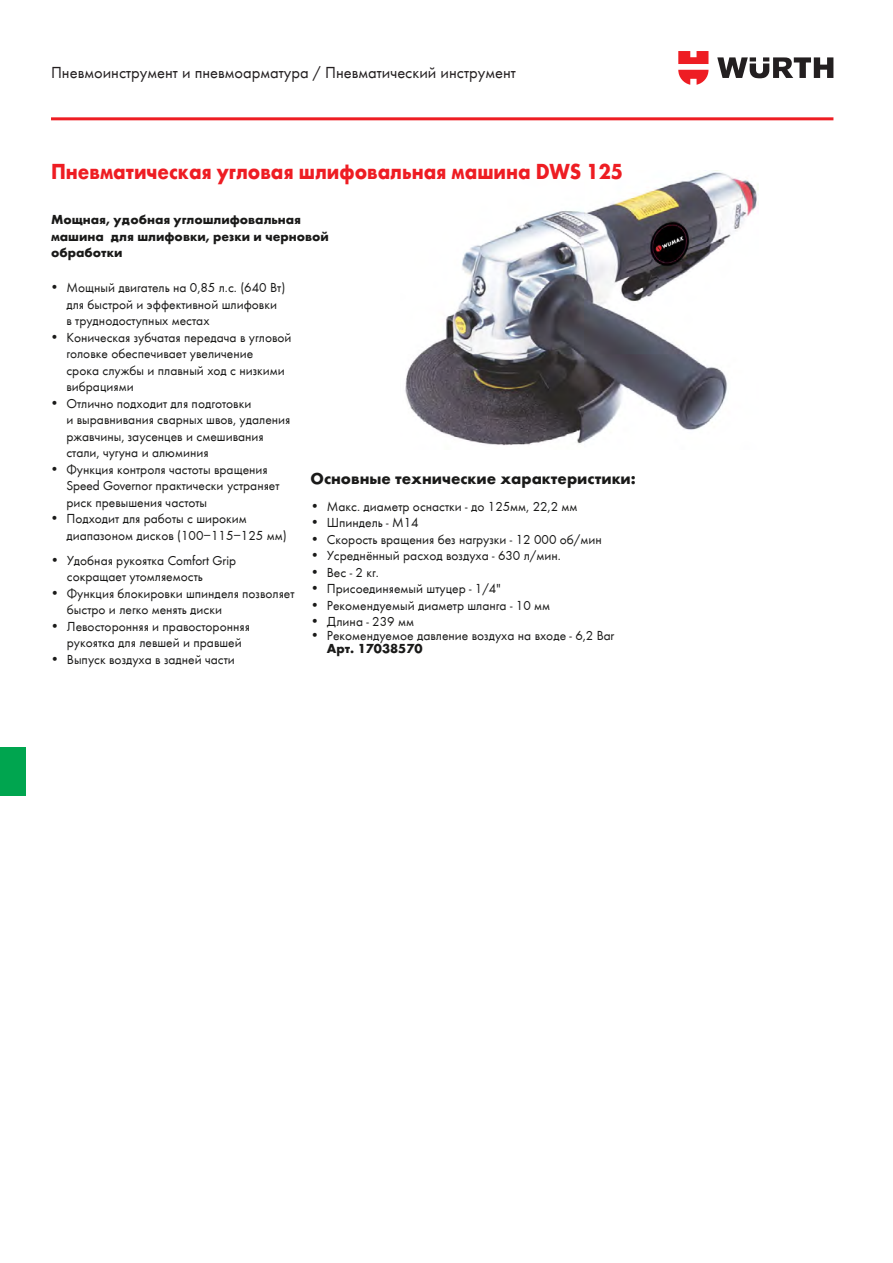
<style>
.page{position:relative;width:893px;height:1263px;background:#fff}
.page>*{position:absolute;margin:0;border:0;box-sizing:border-box;transform-origin:0 0}
.t1{font:700 22.5px "Wuerth";color:#ee1d23;scale:.9 1}
.t2{font:16.5px "Wuerth";color:#231f20}
.t3{font:700 16.5px "Wuerth";color:#1a1a19}
.t4{font:13.5px/16.5px "Wuerth";color:#1a1a19}
.t5{font:700 13.5px/16.5px "Wuerth";color:#1a1a19}
.s1{font-style:inherit}
.s2{font-weight:700}
</style>
<div class="page">
<svg style="left:678px;top:51px;width:30px;height:34px"></svg>
<svg style="left:717px;top:57px;width:116px;height:21px"></svg>
<div style="left:0;top:747px;width:26px;height:49px;background:#00a54f"></div>
<hr style="left:51px;top:117px;width:782px;height:3px;background:#ee1d23">
<img style="left:405px;top:170px;width:354px;height:276px">
<p class="t2" style="left:51px;top:61px;width:466px">Пневмоинструмент и пневмоарматура / Пневматический инструмент</p>
<h1 class="t1" style="left:51px;top:155px;width:637px">Пневматическая угловая шлифовальная машина DWS 125</h1>
<p class="t5" style="left:51px;top:211px;width:279px">Мощн<span class="s1">ая</span>, удобн<span class="s1">ая углошлифовальная машина</span> для шлифовки, резки и черновой обработки</p>
<p class="t4" style="left:66px;top:279px;width:220px;text-indent:-15px">• Мощный двигатель на 0,85 л.с. (640 Вт) для быстрой и эффективной шлифовки в труднодоступных местах</p>
<p class="t4" style="left:66px;top:328px;width:227px;text-indent:-15px">• Коническая зубчатая передача в угловой головке обеспечивает увеличение<br>срока службы и плавный ход с низкими вибрациями</p>
<p class="t4" style="left:66px;top:394px;width:225px;text-indent:-15px">• Отлично подходит для подготовки<br>и выравнивания сварных швов, удаления ржавчины, заусенцев и смешивания стали, чугуна и алюминия</p>
<p class="t4" style="left:66px;top:460px;width:215px;text-indent:-15px">• Функция контроля частоты вращения<br>Speed Governor практически устраняет риск превышения частоты</p>
<p class="t4" style="left:66px;top:510px;width:222px;text-indent:-15px">• Подходит для работы с широким диапазоном дисков (100−115−125 мм)</p>
<p class="t4" style="left:67px;top:551px;width:171px;text-indent:-15px">• Удобная рукоятка Comfort Grip сокращает утомляемость</p>
<p class="t4" style="left:67px;top:584px;width:229px;text-indent:-15px">• Функция блокировки шпинделя позволяет быстро и легко менять диски</p>
<p class="t4" style="left:52px;top:617px;width:199px;text-align:center">• Левосторонняя и правосторонняя рукоятка для левшей и правшей</p>
<p class="t4" style="left:52px;top:650px;width:185px">• Выпуск воздуха в задней части</p>
<p class="t3" style="left:311px;top:466px;width:327px">Основные технические характеристики:</p>
<p class="t4" style="left:312px;top:497px;width:267px">• Макс. диаметр оснастки - до 125мм, 22,2 мм</p>
<p class="t4" style="left:312px;top:514px;width:108px">• Шпиндель - М14</p>
<p class="t4" style="left:312px;top:530px;width:291px">• Скорость вращения без нагрузки - 12 000 об/мин</p>
<p class="t4" style="left:312px;top:547px;width:251px">• Усреднённый расход воздуха - 630 л/мин.</p>
<p class="t4" style="left:312px;top:563px;width:69px">• Вес - 2 кг.</p>
<p class="t4" style="left:312px;top:580px;width:190px">• Присоединяемый штуцер - 1/4"</p>
<p class="t4" style="left:312px;top:596px;width:240px">• Рекомендуемый диаметр шланга - 10 мм</p>
<p class="t4" style="left:312px;top:613px;width:104px">• Длина - 239 мм</p>
<p class="t4" style="left:327px;top:628px;width:289px;line-height:13.6px;text-indent:-15px">• Рекомендуемое давление воздуха на входе - 6,2 Bar<br><span class="s2">Арт.</span> <span class="s2">17038570</span></p>
</div>
